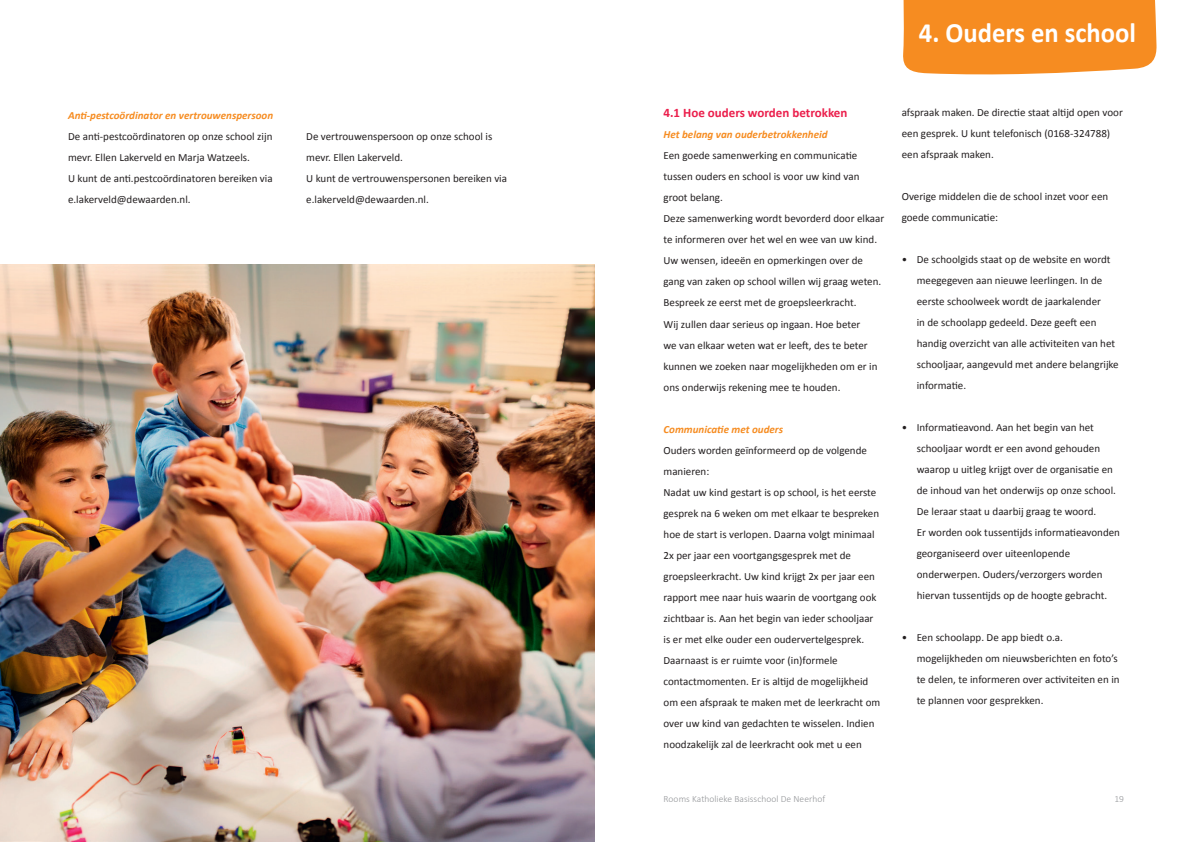
<style>
.page{position:relative;width:1191px;height:842px;background:#fff}
.page>*{position:absolute;margin:0;border:0;box-sizing:border-box;transform-origin:0 0}
.t1{font:700 28px "Calibri";color:#fff;scale:.95 1}
.t2{font:700 13px "Calibri";color:#eb1f4c}
.t3{font:11px/21px "Calibri";color:#231f20}
.t4{font:italic 700 11px "Calibri";color:#f68c21}
.t5{font:300 9.5px "Calibri";letter-spacing:.005em;color:#939598}
</style>
<div class="page">
<div style="left:903px;top:0;width:253px;height:75px;background:#f68c21"></div>
<img style="left:0;top:265px;width:595px;height:576px">
<p class="t4" style="left:68px;top:108px;width:207px">Anti-pestcoördinator en vertrouwenspersoon</p>
<p class="t3" style="left:68px;top:125px;width:206px">De anti-pestcoördinatoren op onze school zijn mevr. Ellen Lakerveld en Marja Watzeels.<br>U kunt de anti.pestcoördinatoren bereiken via e.lakerveld@dewaarden.nl.</p>
<p class="t3" style="left:306px;top:125px;width:202px">De vertrouwenspersoon op onze school is mevr. Ellen Lakerveld.<br>U kunt de vertrouwenspersonen bereiken via e.lakerveld@dewaarden.nl.</p>
<h1 class="t1" style="left:919px;top:16px;width:230px">4. Ouders en school</h1>
<p class="t2" style="left:663px;top:105px;width:185px">4.1 Hoe ouders worden betrokken</p>
<p class="t4" style="left:663px;top:128px;width:166px">Het belang van ouderbetrokkenheid</p>
<p class="t3" style="left:663px;top:145px;width:222px">Een goede samenwerking en communicatie tussen ouders en school is voor uw kind van groot belang.<br>Deze samenwerking wordt bevorderd door elkaar te informeren over het wel en wee van uw kind.<br>Uw wensen, ideeën en opmerkingen over de gang van zaken op school willen wij graag weten.<br>Bespreek ze eerst met de groepsleerkracht.<br>Wij zullen daar serieus op ingaan. Hoe beter<br>we van elkaar weten wat er leeft, des te beter kunnen we zoeken naar mogelijkheden om er in ons onderwijs rekening mee te houden.</p>
<p class="t4" style="left:663px;top:422px;width:121px">Communicatie met ouders</p>
<p class="t3" style="left:663px;top:439px;width:218px">Ouders worden geïnformeerd op de volgende manieren:<br>Nadat uw kind gestart is op school, is het eerste gesprek na 6 weken om met elkaar te bespreken hoe de start is verlopen. Daarna volgt minimaal 2x per jaar een voortgangsgesprek met de groepsleerkracht. Uw kind krijgt 2x per jaar een rapport mee naar huis waarin de voortgang ook zichtbaar is. Aan het begin van ieder schooljaar is er met elke ouder een oudervertelgesprek.<br>Daarnaast is er ruimte voor (in)formele contactmomenten. Er is altijd de mogelijkheid om een afspraak te maken met de leerkracht om over uw kind van gedachten te wisselen. Indien noodzakelijk zal de leerkracht ook met u een</p>
<p class="t3" style="left:901px;top:101px;width:223px">afspraak maken. De directie staat altijd open voor een gesprek. U kunt telefonisch (0168-324788) een afspraak maken.</p>
<p class="t3" style="left:901px;top:185px;width:208px">Overige middelen die de school inzet voor een goede communicatie:</p>
<p class="t3" style="left:916px;top:248px;width:203px;text-indent:-15px">• De schoolgids staat op de website en wordt meegegeven aan nieuwe leerlingen. In de eerste schoolweek wordt de jaarkalender<br>in de schoolapp gedeeld. Deze geeft een handig overzicht van alle activiteiten van het schooljaar, aangevuld met andere belangrijke informatie.</p>
<p class="t3" style="left:916px;top:416px;width:205px;text-indent:-15px">• Informatieavond. Aan het begin van het schooljaar wordt er een avond gehouden waarop u uitleg krijgt over de organisatie en de inhoud van het onderwijs op onze school.<br>De leraar staat u daarbij graag te woord.<br>Er worden ook tussentijds informatieavonden georganiseerd over uiteenlopende onderwerpen. Ouders/verzorgers worden hiervan tussentijds op de hoogte gebracht.</p>
<p class="t3" style="left:916px;top:626px;width:204px;text-indent:-15px">• Een schoolapp. De app biedt o.a. mogelijkheden om nieuwsberichten en foto’s te delen, te informeren over activiteiten en in te plannen voor gesprekken.</p>
<p class="t5" style="left:663px;top:793px;width:163px">Rooms Katholieke Basisschool De Neerhof</p>
<p class="t5" style="left:1114px;top:793px;width:11px">19</p>
</div>
